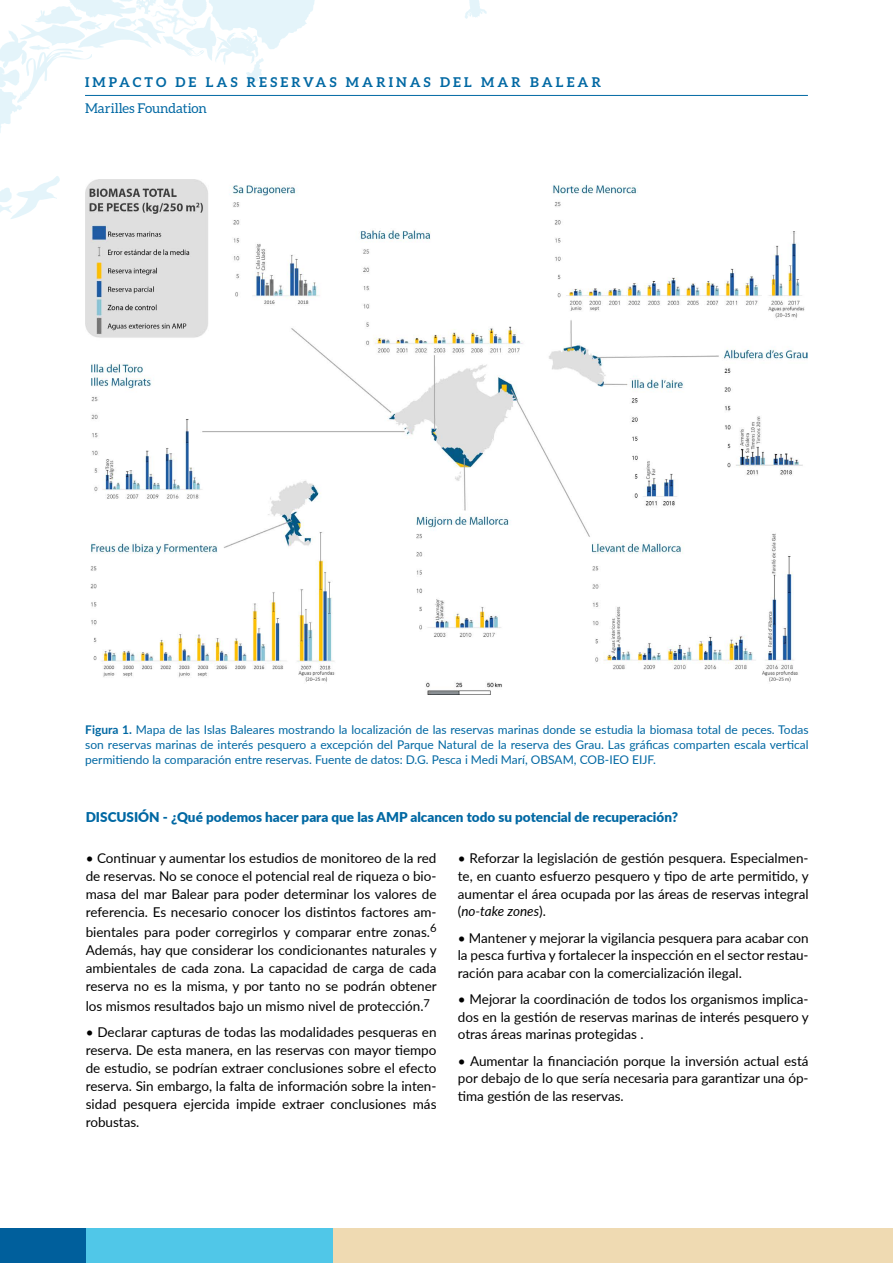
<style>
.page{position:relative;width:893px;height:1263px;background:#fff}
.page>*{position:absolute;margin:0;border:0;box-sizing:border-box;transform-origin:0 0}
.t1{font:13.5px/18px "Lato";color:#000;text-align:justify}
.t2{font:900 13.5px "Lato";color:#0068a3}
.t3{font:700 13.5px "Aleo";letter-spacing:.235em;color:#0068a3}
.t4{font:13.5px "Aleo";color:#0068a3}
.t5{font:12px/15px "Lato";color:#0068a3;text-align:justify}
.s1{font-weight:700}
.s2{font-style:italic}
</style>
<div class="page">
<svg style="left:465px;top:0;width:22px;height:19px"></svg>
<svg style="left:0;top:0;width:346px;height:219px"></svg>
<hr style="left:85px;top:95px;width:723px;height:1px;background:#0068a3">
<div style="left:85px;top:1229px;width:248px;height:34px;background:#50c7e8"></div>
<div style="left:333px;top:1229px;width:560px;height:34px;background:#efdab2"></div>
<div style="left:0;top:1229px;width:85px;height:34px;background:#005f9c"></div>
<img style="left:85px;top:179px;width:723px;height:515px">
<p class="t3" style="left:85px;top:74px;width:517px">IMPACTO DE LAS RESERVAS MARINAS DEL MAR BALEAR</p>
<p class="t4" style="left:85px;top:100px;width:123px">Marilles Foundation</p>
<p class="t5" style="left:85px;top:722px;width:725px"><span class="s1">Figura 1.</span> Mapa de las Islas Baleares mostrando la localización de las reservas marinas donde se estudia la biomasa total de peces. Todas son reservas marinas de interés pesquero a excepción del Parque Natural de la reserva des Grau. Las gráficas comparten escala vertical permitiendo la comparación entre reservas. Fuente de datos: D.G. Pesca i Medi Marí, OBSAM, COB-IEO EIJF.</p>
<p class="t2" style="left:86px;top:807px;width:594px">DISCUSIÓN - ¿Qué podemos hacer para que las AMP alcancen todo su potencial de recuperación?</p>
<p class="t1" style="left:86px;top:849px;width:352px">• Continuar y aumentar los estudios de monitoreo de la red de reservas. No se conoce el potencial real de riqueza o bio&shy;masa del mar Balear para poder determinar los valores de referencia. Es necesario conocer los distintos factores am-</p>
<p class="t1" style="left:86px;top:922px;width:353px">bientales para poder corregirlos y comparar entre zonas.<sup>6<br></sup>Además, hay que considerar los condicionantes naturales y ambientales de cada zona. La capacidad de carga de cada reserva no es la misma, y por tanto no se podrán obtener</p>
<p class="t1" style="left:86px;top:996px;width:346px">los mismos resultados bajo un mismo nivel de protección.<sup>7</sup></p>
<p class="t1" style="left:86px;top:1022px;width:352px">• Declarar capturas de todas las modalidades pesqueras en reserva. De esta manera, en las reservas con mayor tiempo de estudio, se podrían extraer conclusiones sobre el efecto reserva. Sin embargo, la falta de información sobre la inten&shy;sidad pesquera ejercida impide extraer conclusiones más robustas.</p>
<p class="t1" style="left:458px;top:849px;width:353px">• Reforzar la legislación de gestión pesquera. Especialmen&shy;te, en cuanto esfuerzo pesquero y tipo de arte permitido, y aumentar el área ocupada por las áreas de reservas integral (<span class="s2">no-take zones</span>).</p>
<p class="t1" style="left:458px;top:928px;width:352px">• Mantener y mejorar la vigilancia pesquera para acabar con la pesca furtiva y fortalecer la inspección en el sector restau&shy;ración para acabar con la comercialización ilegal.</p>
<p class="t1" style="left:458px;top:990px;width:353px">• Mejorar la coordinación de todos los organismos implica&shy;dos en la gestión de reservas marinas de interés pesquero y otras áreas marinas protegidas .</p>
<p class="t1" style="left:458px;top:1051px;width:352px">• Aumentar la financiación porque la inversión actual está por debajo de lo que sería necesaria para garantizar una óp&shy;tima gestión de las reservas.</p>
</div>
